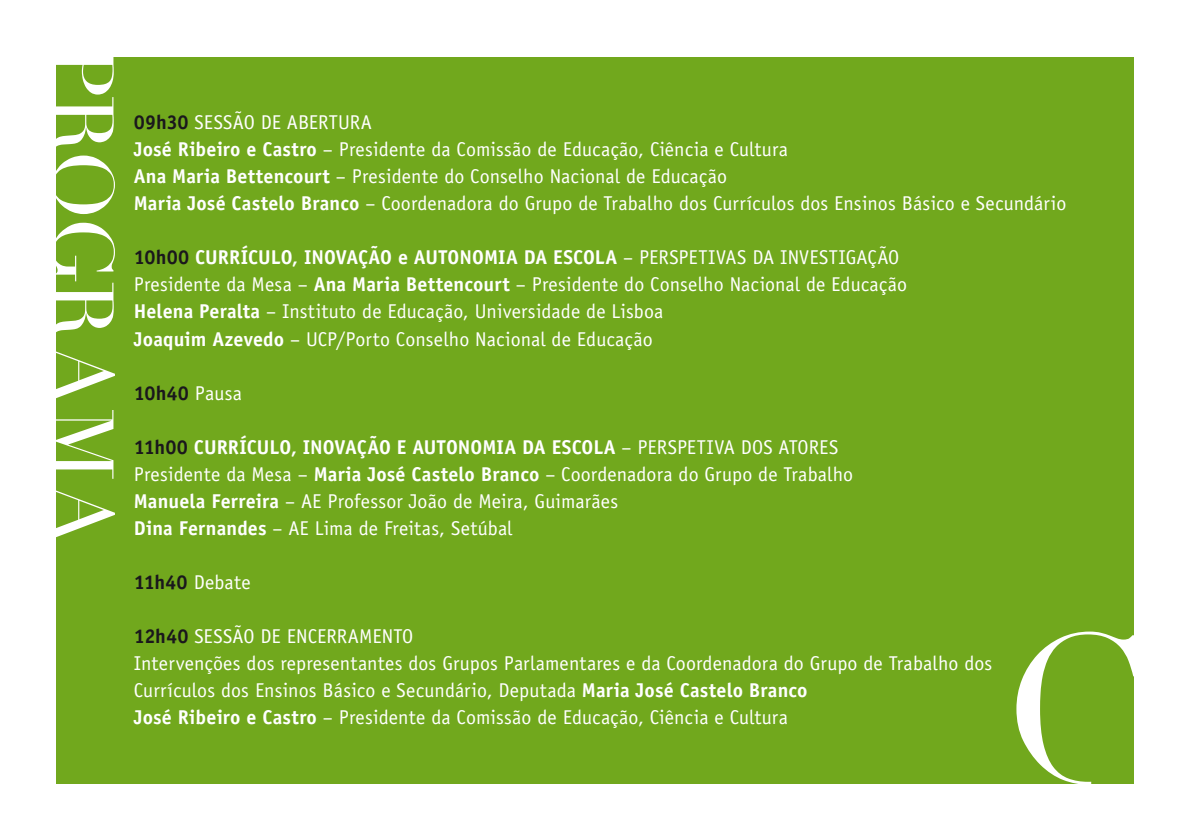
<style>
.page{position:relative;width:1191px;height:840px;background:#fff}
.page>*{position:absolute;margin:0;border:0;box-sizing:border-box;transform-origin:0 0}
.t1{font:84px "Didot";letter-spacing:-.035em;color:#fff}
.t2{font:20px/27px "Officina Sans";letter-spacing:.005em;color:#fff}
.t3{font:700 20px "Officina Sans";color:#fff}
.t4{font:700 20px "Officina Sans";letter-spacing:.005em;color:#1a171c}
.s1{font-weight:700;color:#1a171c}
.s2{font-weight:700}
.s3{color:#1a171c}
.s4{font-weight:400}
.s5{font-weight:400;color:#fff}
</style>
<div class="page">
<div style="left:57px;top:57px;width:1077px;height:725px;background:#71a81d"></div>
<svg style="left:1016px;top:631px;width:118px;height:153px"></svg>
<h1 class="t1" style="left:133px;top:45px;width:501px;rotate:90deg">PROGRAMA</h1>
<p class="t2" style="left:134px;top:109px;width:934px"><span class="s1">09h30</span> Sessão de Abertura<br><span class="s2">José Ribeiro e Castro</span> – Presidente da Comissão de Educação, Ciência e Cultura<br><span class="s2">Ana Maria Bettencourt</span> – Presidente do Conselho Nacional de Educação<br><span class="s2">Maria José Castelo Branco</span> – Coordenadora do Grupo de Trabalho dos Currículos dos Ensinos Básico e Secundário</p>
<p class="t3" style="left:134px;top:245px;width:516px"><span class="s3">10h00</span> CURRÍCULO, INOVAÇÃO e AUTONOMIA DA ESCOLA <span class="s4">– perspe</span></p>
<p class="t2" style="left:698px;top:244px;width:20px">tivas</p>
<p class="t2" style="left:752px;top:244px;width:39px">da inves</p>
<p class="t2" style="left:134px;top:244px;width:774px;text-indent:695px">tigação Presidente da Mesa – <span class="s2">Ana Maria Bettencourt</span> – Presidente do Conselho Nacional de Educação <span class="s2">Helena Peralta</span> – Instituto de Educação, U niversidade de Lisboa<br><span class="s2">Joaquim Azevedo</span> – U CP/Porto Conselho Nacional de Educação</p>
<p class="t4" style="left:134px;top:380px;width:110px">10h40 <span class="s5">Pausa</span></p>
<p class="t3" style="left:134px;top:434px;width:514px"><span class="s3">11h00</span> CURRÍCULO, INOVAÇÃO e AUTONOMIA DA ESCOLA <span class="s4">– perspe</span></p>
<p class="t2" style="left:697px;top:433px;width:20px">tiva</p>
<p class="t2" style="left:134px;top:433px;width:721px;text-indent:607px">dos atores Presidente da Mesa – <span class="s2">Maria José Castelo Branco</span> – Coordenadora do Grupo de Trabalho <span class="s2">Manuela Ferreira</span> – AE Professor João de Meira, Guimarães<br><span class="s2">Dina Fernandes</span> – AE Lima de Freitas, Setúbal</p>
<p class="t2" style="left:134px;top:568px;width:118px"><span class="s1">11h40</span> Debate</p>
<p class="t2" style="left:134px;top:622px;width:165px"><span class="s1">12h40</span> Sessão de encerramen</p>
<p class="t2" style="left:134px;top:622px;width:860px;text-indent:259px">to<br>Intervenções dos representantes dos Grupos Parlamentares e da Coordenadora do Grupo de Trabalho dos Currículos dos Ensinos Básico e Secundário, Deputada <span class="s2">Maria José Castelo Branco<br>José Ribeiro e Castro</span> – Presidente da Comissão de Educação, Ciência e Cultura</p>
</div>
